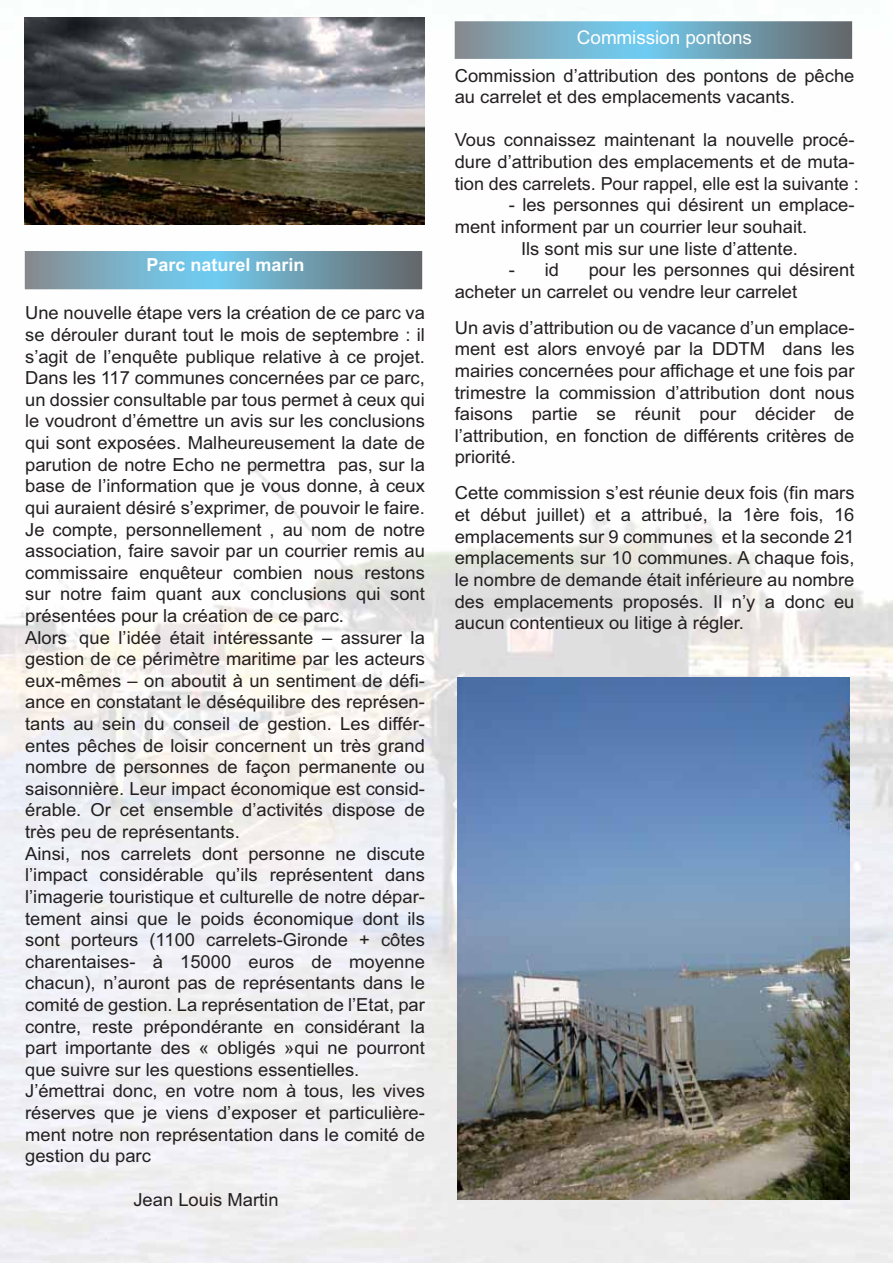
<style>
.page{position:relative;width:894px;height:1264px;background:#fff}
.page>*{position:absolute;margin:0;border:0;box-sizing:border-box;transform-origin:0 0}
.t1{font:18.9px "Arial";letter-spacing:-.005em;color:#fff}
.t2{font:18px/21.6px "Arial";color:#231f20}
.t3{font:700 18px "Arial";color:#fff}
</style>
<div class="page">
<img style="left:0;top:17px;width:42px;height:802px">
<img style="left:42px;top:17px;width:851px;height:900px">
<img style="left:42px;top:917px;width:851px;height:344px">
<svg style="left:25px;top:251px;width:397px;height:38px"></svg>
<svg style="left:455px;top:21px;width:397px;height:38px"></svg>
<img style="left:25px;top:17px;width:399px;height:207px">
<img style="left:458px;top:677px;width:391px;height:522px">
<p class="t3" style="left:146px;top:258px;width:160px">Parc naturel marin</p>
<p class="t2" style="left:25px;top:304px;width:401px">Une nouvelle étape vers la création de ce parc va se dérouler durant tout le mois de septembre : il s’agit de l’enquête publique relative à ce projet.<br>Dans les 117 communes concernées par ce parc, un dossier consultable par tous permet à ceux qui le voudront d’émettre un avis sur les conclusions qui sont exposées. Malheureusement la date de parution de notre Echo ne permettra pas, sur la base de l’information que je vous donne, à ceux qui auraient désiré s’exprimer, de pouvoir le faire.<br>Je compte, personnellement , au nom de notre association, faire savoir par un courrier remis au commissaire enquêteur combien nous restons sur notre faim quant aux conclusions qui sont présentées pour la création de ce parc.<br>Alors que l’idée était intéressante – assurer la gestion de ce périmètre maritime par les acteurs eux-mêmes – on aboutit à un sentiment de défi&shy;ance en constatant le déséquilibre des représen&shy;tants au sein du conseil de gestion. Les différ&shy;entes pêches de loisir concernent un très grand nombre de personnes de façon permanente ou saisonnière. Leur impact économique est consid&shy;érable. Or cet ensemble d’activités dispose de très peu de représentants.<br>Ainsi, nos carrelets dont personne ne discute l’impact considérable qu’ils représentent dans l’imagerie touristique et culturelle de notre dépar&shy;tement ainsi que le poids économique dont ils sont porteurs (1100 carrelets-Gironde + côtes charentaises- à 15000 euros de moyenne chacun), n’auront pas de représentants dans le comité de gestion. La représentation de l’Etat, par contre, reste prépondérante en considérant la part importante des « obligés »qui ne pourront que suivre sur les questions essentielles.<br>J’émettrai donc, en votre nom à tous, les vives réserves que je viens d’exposer et particulière&shy;ment notre non représentation dans le comité de gestion du parc</p>
<p class="t2" style="left:133px;top:1189px;width:147px">Jean Louis Martin</p>
<p class="t1" style="left:577px;top:31px;width:177px">Commission pontons</p>
<p class="t2" style="left:455px;top:66px;width:401px">Commission d’attribution des pontons de pêche au carrelet et des emplacements vacants.</p>
<p class="t2" style="left:455px;top:131px;width:405px">Vous connaissez maintenant la nouvelle procé&shy;dure d’attribution des emplacements et de muta&shy;tion des carrelets. Pour rappel, elle est la suivante :</p>
<p class="t2" style="left:509px;top:196px;width:347px">- les personnes qui désirent un emplace-</p>
<p class="t2" style="left:455px;top:217px;width:354px">ment informent par un courrier leur souhait.</p>
<p class="t2" style="left:521px;top:239px;width:278px">Ils sont mis sur une liste d’attente.</p>
<p class="t2" style="left:509px;top:261px;width:52px">- id</p>
<p class="t2" style="left:455px;top:261px;width:401px;text-indent:134px">pour les personnes qui désirent acheter un carrelet ou vendre leur carrelet</p>
<p class="t2" style="left:455px;top:318px;width:401px;text-align:justify">Un avis d’attribution ou de vacance d’un emplace&shy;ment est alors envoyé par la DDTM dans les mairies concernées pour affichage et une fois par trimestre la commission d’attribution dont nous faisons partie se réunit pour décider de l’attribution, en fonction de différents critères de priorité.</p>
<p class="t2" style="left:455px;top:484px;width:401px;text-align:justify">Cette commission s’est réunie deux fois (fin mars et début juillet) et a attribué, la 1ère fois, 16 emplacements sur 9 communes et la seconde 21 emplacements sur 10 communes. A chaque fois, le nombre de demande était inférieure au nombre des emplacements proposés. Il n’y a donc eu aucun contentieux ou litige à régler.</p>
</div>
